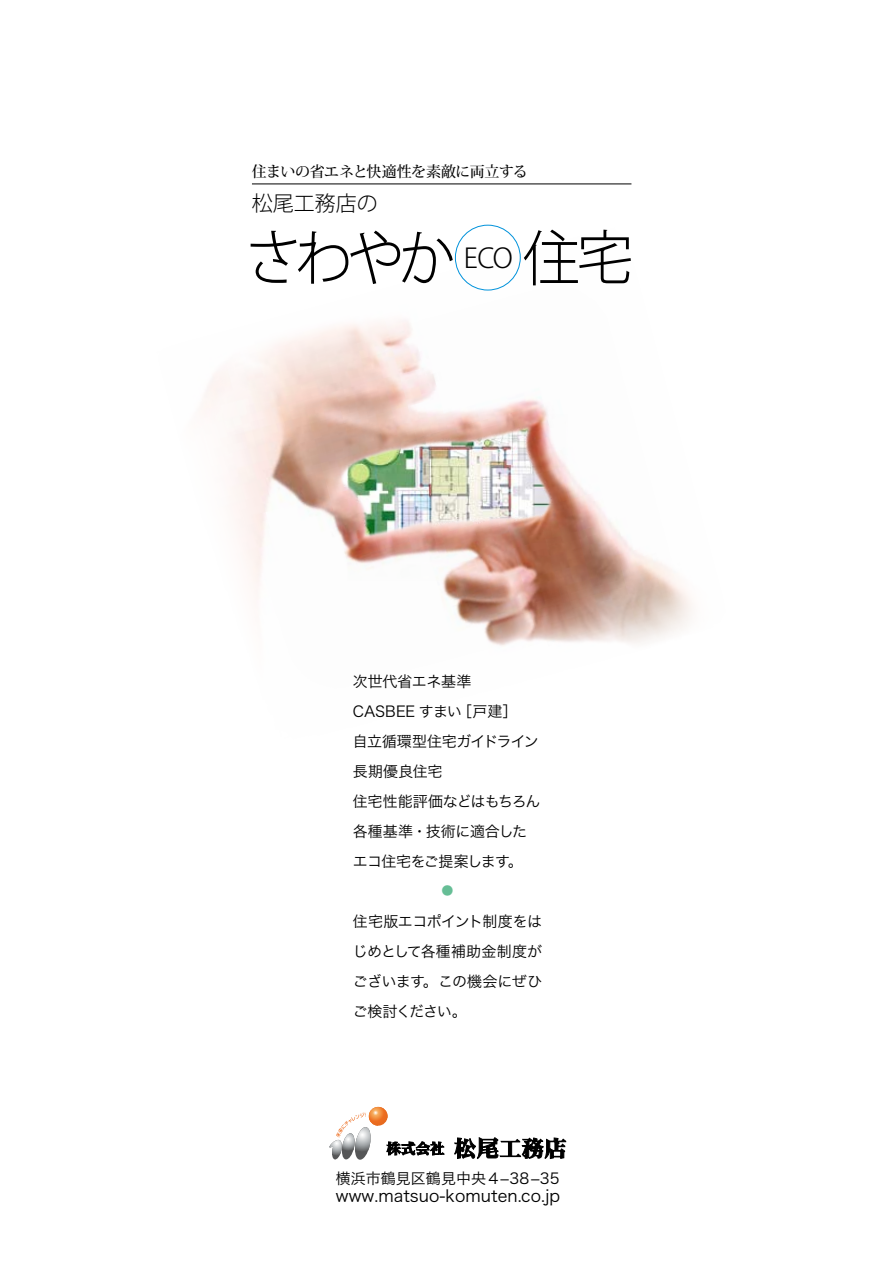
<style>
.page{position:relative;width:893px;height:1263px;background:#fff}
.page>*{position:absolute;margin:0;border:0;box-sizing:border-box;transform-origin:0 0}
.t1{font:300 60px "Koz Go Pro";letter-spacing:-.095em;color:#000;scale:.95 1}
.t2{font:300 27px "Koz Go Pro";color:#000}
.t3{font:300 21px "Koz Go Pro";color:#000}
.t4{font:16.5px "Hira Kaku Pro W3";letter-spacing:.005em;color:#000}
.t5{font:15px/30px "Hira Kaku Pro W3";letter-spacing:-.02em;color:#000;text-align:right}
.t6{font:15px/30px "Hira Kaku Pro W3";color:#000}
.t7{font:15px "Hira Kaku Pro W3";letter-spacing:-.045em;color:#000}
.t8{font:500 15px "Koz Min Pro";letter-spacing:-.03em;color:#000}
.t9{font:15px "Hira Kaku Pro W3";letter-spacing:-.04em;color:#000}
.t10{font:15px/30px "Hira Kaku Pro W3";letter-spacing:-.055em;color:#000}
.t11{font:12px "Hira Kaku Pro W3";color:#66be96}
</style>
<div class="page">
<img style="left:202px;top:224px;width:490px;height:422px">
<hr style="left:252px;top:184px;width:379px;height:1px;background:#000">
<div style="left:455px;top:225px;width:65px;height:65px;border:1px solid #0092db;border-radius:50%"></div>
<svg style="left:386px;top:1141px;width:58px;height:15px"></svg>
<svg style="left:454px;top:1137px;width:112px;height:22px"></svg>
<svg style="left:369px;top:1107px;width:19px;height:19px"></svg>
<svg style="left:329px;top:1112px;width:43px;height:48px"></svg>
<p class="t8" style="left:252px;top:161px;width:277px">住まいの省エネと快適性を素敵に両立する</p>
<h3 class="t3" style="left:252px;top:189px;width:127px">松尾工務店の</h3>
<h1 class="t1" style="left:523px;top:219px;width:118px">住宅</h1>
<h1 class="t1" style="left:245px;top:219px;width:223px">さわやか</h1>
<h2 class="t2" style="left:464px;top:240px;width:51px">ECO</h2>
<p class="t6" style="left:457px;top:665px;width:62px;text-indent:-104px">次世代省エネ基準<br>［戸建[</p>
<p class="t5" style="left:353px;top:695px;width:110px">CASBEE すまい</p>
<p class="t9" style="left:353px;top:727px;width:187px">自立循環型住宅ガイドライン</p>
<p class="t5" style="left:353px;top:755px;width:91px">長期優良住宅</p>
<p class="t7" style="left:353px;top:787px;width:189px">住宅性能評価などはもちろん</p>
<p class="t5" style="left:353px;top:815px;width:176px">各種基準・技術に適合した</p>
<p class="t5" style="left:508px;top:845px;width:16px">。</p>
<p class="t7" style="left:353px;top:847px;width:159px">エコ住宅をご提案します</p>
<p class="t11" style="left:442px;top:880px;width:13px">●</p>
<p class="t5" style="left:353px;top:905px;width:191px">住宅版エコポイント制度をはじめとして各種補助金制度が。この機会にぜひ</p>
<p class="t10" style="left:353px;top:965px;width:115px">ございます<br>ご検討ください。</p>
<p class="t6" style="left:336px;top:1162px;width:225px">横浜市鶴見区鶴見中央 4−38−35</p>
<p class="t4" style="left:336px;top:1181px;width:226px">www.matsuo-komuten.co j p.</p>
</div>
